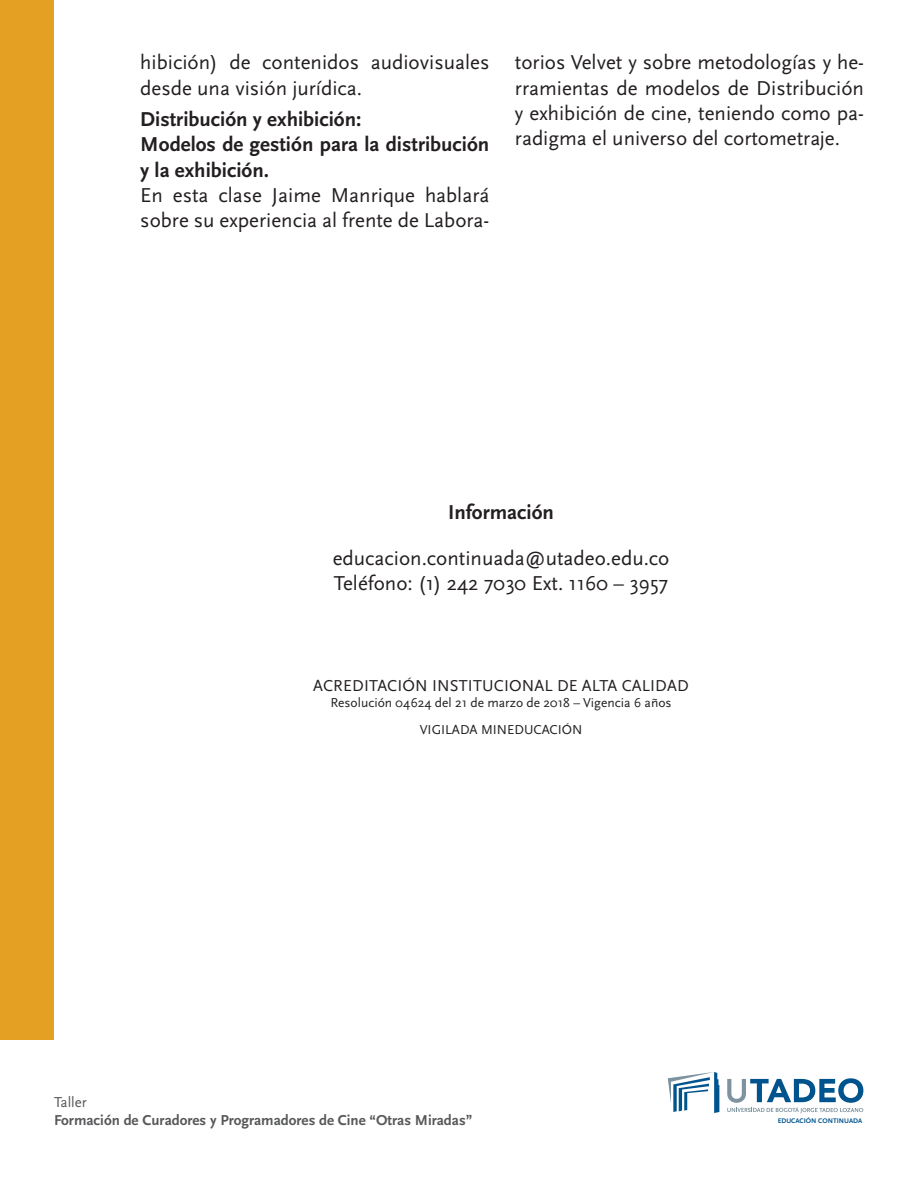
<style>
.page{position:relative;width:918px;height:1188px;background:#fff}
.page>*{position:absolute;margin:0;border:0;box-sizing:border-box;transform-origin:0 0}
.t1{font:21px/25.2px "Scala Sans OT";color:#231f20}
.t2{font:700 21px/25.2px "Scala Sans OT";color:#231f20}
.t3{font:16.5px "Scala Sans OT";letter-spacing:.01em;color:#231f20}
.t4{font:700 15px "Scala Sans OT";color:#57585a}
.t5{font:15px "Scala Sans OT";color:#57585a}
.t6{font:13.5px/26.8px "Scala Sans OT";color:#231f20}
.t7{font:700 6.9px "Scala Sans OT";color:#00548e}
</style>
<div class="page">
<svg style="left:727px;top:1078px;width:136px;height:35px"></svg>
<svg style="left:668px;top:1072px;width:51px;height:41px"></svg>
<div style="left:0;top:0;width:54px;height:1039px;background:#e3a023"></div>
<p class="t1" style="left:140px;top:50px;width:351px">hibición) de contenidos audiovisuales desde una visión jurídica.</p>
<p class="t2" style="left:140px;top:107px;width:351px">Distribución y exhibición:<br>Modelos de gestión para la distribución y la exhibición.</p>
<p class="t1" style="left:140px;top:183px;width:351px">En esta clase Jaime Manrique hablará sobre su experiencia al frente de Labora-</p>
<p class="t1" style="left:515px;top:50px;width:351px;text-align:justify">torios Velvet y sobre metodologías y he&shy;rramientas de modelos de Distribución y exhibición de cine, teniendo como pa&shy;radigma el universo del cortometraje.</p>
<p class="t2" style="left:448px;top:500px;width:107px">Información</p>
<p class="t1" style="left:333px;top:546px;width:338px">educacion.continuada@utadeo.edu.co<br>Teléfono: (1) 242 7030 Ext. 1160 – 3957</p>
<p class="t3" style="left:313px;top:676px;width:304px">acreditación I nstitucional de AltaCa</p>
<p class="t3" style="left:642px;top:676px;width:49px">lidad</p>
<p class="t6" style="left:420px;top:689px;width:253px;text-indent:-89px">Resolución 04624 del 21 de marzo de 2018 – Vigencia 6 años<br>VIGILADA MIN EDUC</p>
<p class="t6" style="left:542px;top:716px;width:17px">ACIÓN</p>
<p class="t5" style="left:54px;top:1094px;width:34px">Taller</p>
<p class="t4" style="left:54px;top:1112px;width:420px">Formación de Curadores y Programadores de Cine “Otras Miradas”</p>
<p class="t7" style="left:778px;top:1117px;width:86px">EDUCACIÓN CONTINUADA</p>
</div>
